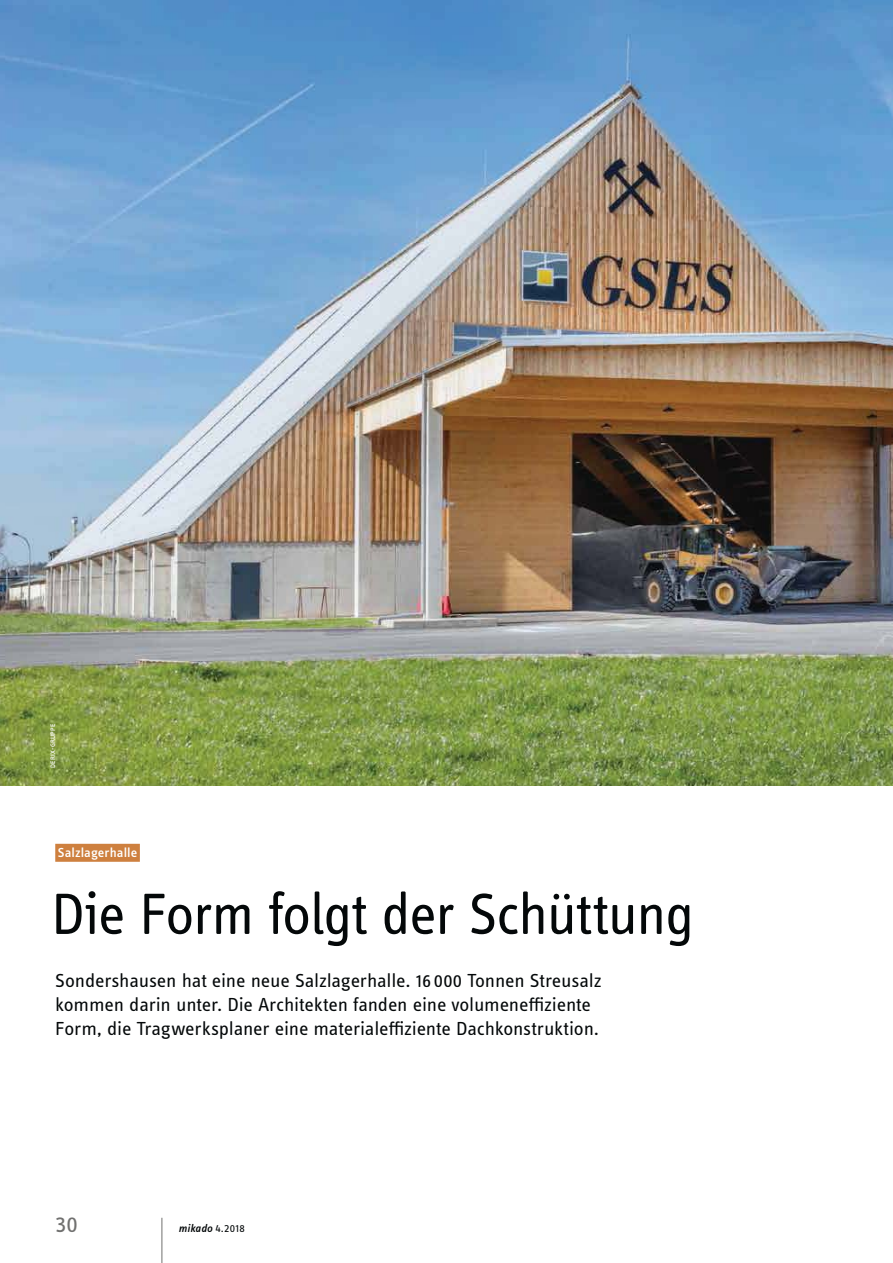
<style>
.page{position:relative;width:893px;height:1263px;background:#fff}
.page>*{position:absolute;margin:0;border:0;box-sizing:border-box;transform-origin:0 0}
.t1{font:60px "Info OT Disp";letter-spacing:-.015em;color:#040809}
.t2{font:24px "Info OT Text";color:#70706f;scale:1.05 1}
.t3{font:19.5px/24px "Info OT Text";letter-spacing:-.01em;color:#040809;scale:1.05 1}
.t4{font:500 13.5px "Info OT Text";letter-spacing:.005em;color:#fff;scale:1.05 1}
.t5{font:italic 500 11.4px "Info OT Text";letter-spacing:.01em;color:#040809;scale:1.05 1}
.t6{font:500 6.75px "Info OT Text";letter-spacing:.03em;color:#fff;scale:1.05 1}
.s1{font-weight:400;font-style:normal}
</style>
<div class="page">
<hr style="left:162px;top:1218px;width:1px;height:45px;background:#70706f">
<img style="left:0;top:0;width:893px;height:786px">
<div style="left:55px;top:844px;width:85px;height:18px;background:#ce803f"></div>
<p class="t6" style="left:50px;top:768px;width:44px;rotate:-90deg">DERIX-GRUPPE</p>
<p class="t4" style="left:58px;top:847px;width:77px">Salzlagerhalle</p>
<h1 class="t1" style="left:52px;top:891px;width:644px">Die Form folgt der Schüttung</h1>
<p class="t3" style="left:55px;top:970px;width:522px">Sondershausen hat eine neue Salzlagerhalle. 16 000 Tonnen Streusalz kommen darin unter. Die Architekten fanden eine volumeneffiziente<br>Form, die Tragwerksplaner eine materialeffiziente Dachkonstruktion.</p>
<p class="t2" style="left:55px;top:1215px;width:23px">30</p>
<p class="t5" style="left:179px;top:1222px;width:65px">mikado <span class="s1">4.2018</span></p>
</div>
